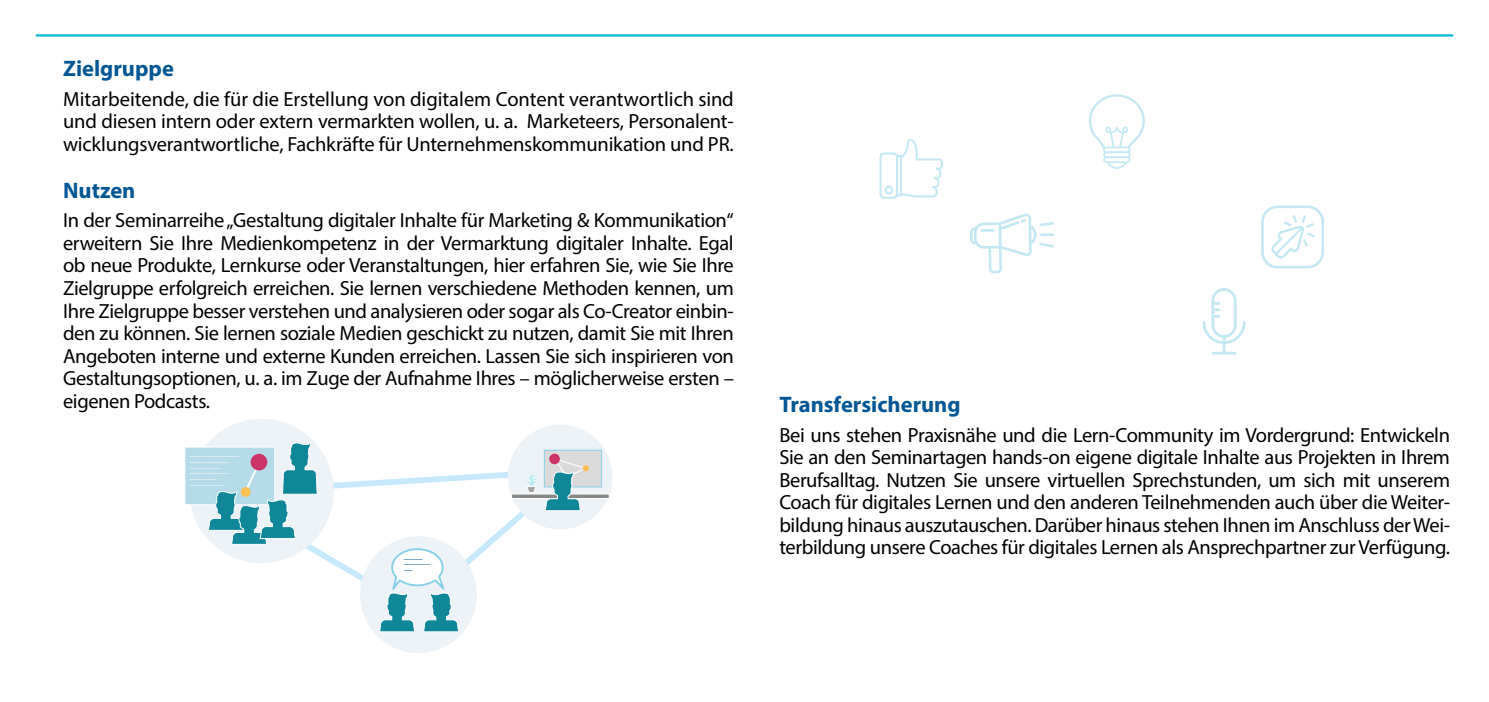
<style>
.page{position:relative;width:1489px;height:702px;background:#fff}
.page>*{position:absolute;margin:0;border:0;box-sizing:border-box;transform-origin:0 0}
.t1{font:700 22.5px "Myriad Pro";color:#005695}
.t2{font:20.5px/22.5px "Myriad Pro";letter-spacing:-.02em;color:#000;text-align:justify}
.t3{font:700 4.75px "Myriad Pro";color:#fff}
.t4{font:700 4.75px "Myriad Pro";color:#005695}
</style>
<div class="page">
<div style="left:360px;top:536px;width:117px;height:117px;background:#ecf2f6;border-radius:50%"></div>
<div style="left:189px;top:419px;width:145px;height:144px;background:#ecf2f6;border-radius:50%"></div>
<div style="left:184px;top:446px;width:91px;height:59px;background:#b5dbe8;border:1px solid #fff"></div>
<div style="left:508px;top:424px;width:104px;height:105px;background:#ecf2f6;border-radius:50%"></div>
<div style="left:544px;top:449px;width:58px;height:38px;background:#dadada;border:1px solid #88d0ea"></div>
<svg style="left:587px;top:494px;width:22px;height:5px"></svg>
<svg style="left:207px;top:440px;width:380px;height:192px"></svg>
<div style="left:582px;top:465px;width:7px;height:6px;background:#ffbf52;border-radius:50%"></div>
<div style="left:549px;top:453px;width:11px;height:11px;background:#c36;border-radius:50%"></div>
<hr style="left:37px;top:34px;width:1415px;height:3px;background:#1dbadf">
<svg style="left:1261px;top:205px;width:62px;height:63px"></svg>
<svg style="left:1103px;top:151px;width:27px;height:7px"></svg>
<hr style="left:1104px;top:153px;width:24px;height:3px;background:#c4e8f2;border-radius:2px">
<svg style="left:1107px;top:163px;width:20px;height:6px"></svg>
<svg style="left:1103px;top:156px;width:27px;height:7px"></svg>
<hr style="left:1104px;top:158px;width:24px;height:3px;background:#c4e8f2;border-radius:2px">
<svg style="left:1089px;top:94px;width:55px;height:54px"></svg>
<svg style="left:1103px;top:146px;width:27px;height:7px"></svg>
<hr style="left:1222px;top:336px;width:3px;height:16px;background:#c4e8f2">
<hr style="left:1212px;top:352px;width:23px;height:2px;background:#c4e8f2">
<svg style="left:1202px;top:288px;width:44px;height:57px"></svg>
<hr style="left:1039px;top:233px;width:15px;height:3px;background:#c4e8f2">
<svg style="left:970px;top:213px;width:83px;height:60px"></svg>
<svg style="left:879px;top:139px;width:64px;height:60px"></svg>
<p class="t1" style="left:63px;top:54px;width:112px">Zielgruppe</p>
<p class="t2" style="left:63px;top:87px;width:672px">Mitarbeitende, die für die Erstellung von digitalem Content verantwortlich sind und diesen intern oder extern vermarkten wollen, u. a. Marketeers, Personalent&shy;wicklungsverantwortliche, Fachkräfte für Unternehmenskommunikation und PR.</p>
<p class="t1" style="left:63px;top:176px;width:74px">Nutzen</p>
<p class="t2" style="left:63px;top:209px;width:672px">In der Seminarreihe „Gestaltung digitaler Inhalte für Marketing &amp; Kommunikation“ erweitern Sie Ihre Medienkompetenz in der Vermarktung digitaler Inhalte. Egal ob neue Produkte, Lernkurse oder Veranstaltungen, hier erfahren Sie, wie Sie Ihre Zielgruppe erfolgreich erreichen. Sie lernen verschiedene Methoden kennen, um Ihre Zielgruppe besser verstehen und analysieren oder sogar als Co-Creator einbin&shy;den zu können. Sie lernen soziale Medien geschickt zu nutzen, damit Sie mit Ihren Angeboten interne und externe Kunden erreichen. Lassen Sie sich inspirieren von Gestaltungsoptionen, u. a. im Zuge der Aufnahme Ihres – möglicherweise ersten – eigenen Podcasts.</p>
<p class="t3" style="left:190px;top:453px;width:51px">---------------------------------------</p>
<p class="t3" style="left:190px;top:459px;width:41px">-------------------------------</p>
<p class="t3" style="left:190px;top:465px;width:33px">-------------------------</p>
<p class="t3" style="left:190px;top:470px;width:41px">-------------------------------</p>
<p class="t3" style="left:190px;top:476px;width:28px">---------------------</p>
<p class="t3" style="left:190px;top:482px;width:37px">----------------------------</p>
<p class="t4" style="left:404px;top:556px;width:21px">---------------</p>
<p class="t4" style="left:404px;top:561px;width:28px">---------------------</p>
<p class="t4" style="left:404px;top:567px;width:11px">-------</p>
<p class="t1" style="left:779px;top:390px;width:183px">Transfersicherung</p>
<p class="t2" style="left:779px;top:423px;width:672px">Bei uns stehen Praxisnähe und die Lern-Community im Vordergrund: Entwickeln Sie an den Seminartagen hands-on eigene digitale Inhalte aus Projekten in Ihrem Berufsalltag. Nutzen Sie unsere virtuellen Sprechstunden, um sich mit unserem Coach für digitales Lernen und den anderen Teilnehmenden auch über die Weiter&shy;bildung hinaus auszutauschen. Darüber hinaus stehen Ihnen im Anschluss der Wei&shy;terbildung unsere Coaches für digitales Lernen als Ansprechpartner zur Verfügung.</p>
</div>
